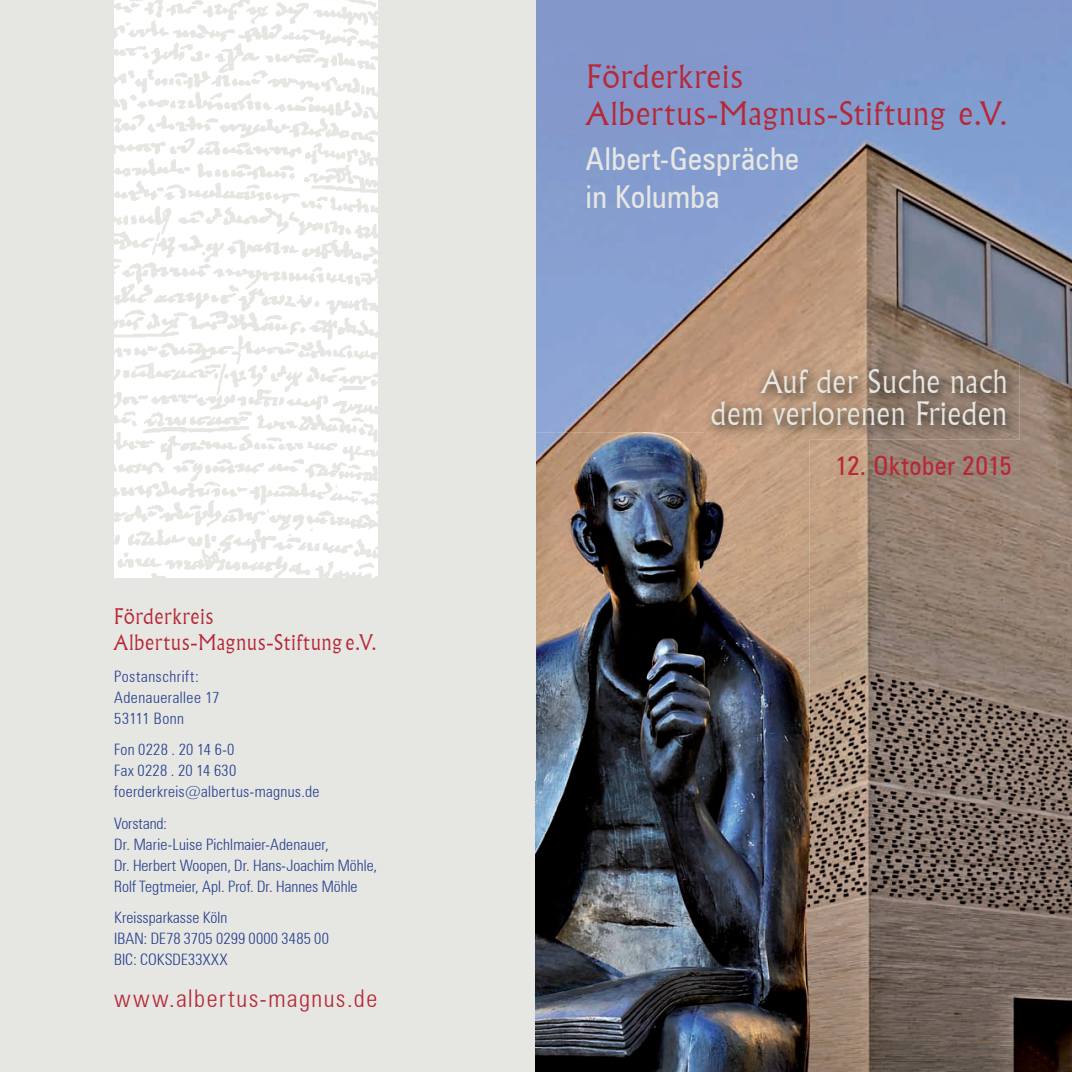
<style>
.page{position:relative;width:1072px;height:1072px;background:#fff}
.page>*{position:absolute;margin:0;border:0;box-sizing:border-box;transform-origin:0 0}
.t1{font:300 31.5px/36.8px "Flareserif 821 BT";letter-spacing:.015em;color:#b72837}
.t2{font:300 31.5px/31.5px "Flareserif 821 BT";letter-spacing:.01em;color:#e6e6e2;text-align:right;scale:.93 1}
.t3{font:condensed 31.5px/38.5px "Zurich BT";letter-spacing:.01em;color:#e6e6e2}
.t4{font:condensed 26.25px "Zurich BT";letter-spacing:.02em;color:#b72837}
.t5{font:300 condensed 24.5px "Zurich BT";letter-spacing:.06em;color:#b72837}
.t6{font:300 21px/26.2px "Flareserif 821 BT";letter-spacing:.025em;color:#b72837;scale:.93 1}
.t7{font:300 condensed 15.75px/21px "Zurich BT";letter-spacing:.01em;color:#253f8e}
.t8{font:300 condensed 15.75px/21px "Zurich BT";letter-spacing:.03em;color:#253f8e}
</style>
<div class="page">
<div style="left:0;top:0;width:1071px;height:1071px;background:#e6e6e2"></div>
<img style="left:536px;top:0;width:535px;height:1071px">
<img style="left:536px;top:432px;width:273px;height:639px">
<img style="left:114px;top:0;width:263px;height:577px">
<img style="left:705px;top:362px;width:314px;height:77px">
<img style="left:705px;top:432px;width:104px;height:7px">
<h3 class="t6" style="left:114px;top:603px;width:284px">Förderkreis<br>Albertus-Magnus-Stiftung e.V.</h3>
<p class="t8" style="left:114px;top:665px;width:107px">Postanschrift:<br>Adenauerallee 17<br>53111 Bonn</p>
<p class="t7" style="left:114px;top:739px;width:207px">Fon 0228 . 20 14 6-0<br>Fax 0228 . 20 14 630 foerderkreis@albertus-magnus.de</p>
<p class="t7" style="left:114px;top:812px;width:264px">Vorstand:<br>Dr. Marie-Luise Pichlmaier-Adenauer,<br>Dr. Herbert Woopen, Dr. Hans-Joachim Möhle, Rolf Tegtmeier, Apl. Prof. Dr. Hannes Möhle</p>
<p class="t7" style="left:114px;top:907px;width:216px">Kreissparkasse Köln<br>IBAN: DE78 3705 0299 0000 3485 00<br>BIC: COKSDE33XXX</p>
<h3 class="t5" style="left:114px;top:983px;width:264px">www.albertus-magnus.de</h3>
<h1 class="t1" style="left:586px;top:58px;width:423px">Förderkreis<br>Albertus-Magnus-Stiftung e.V.</h1>
<h1 class="t3" style="left:585px;top:139px;width:215px">Albert-Gespräche in Kolumba</h1>
<h1 class="t2" style="left:710px;top:365px;width:321px">Auf der Suche nach dem verlorenen Frieden</h1>
<h2 class="t4" style="left:835px;top:449px;width:178px">12. Oktober 2015</h2>
</div>
